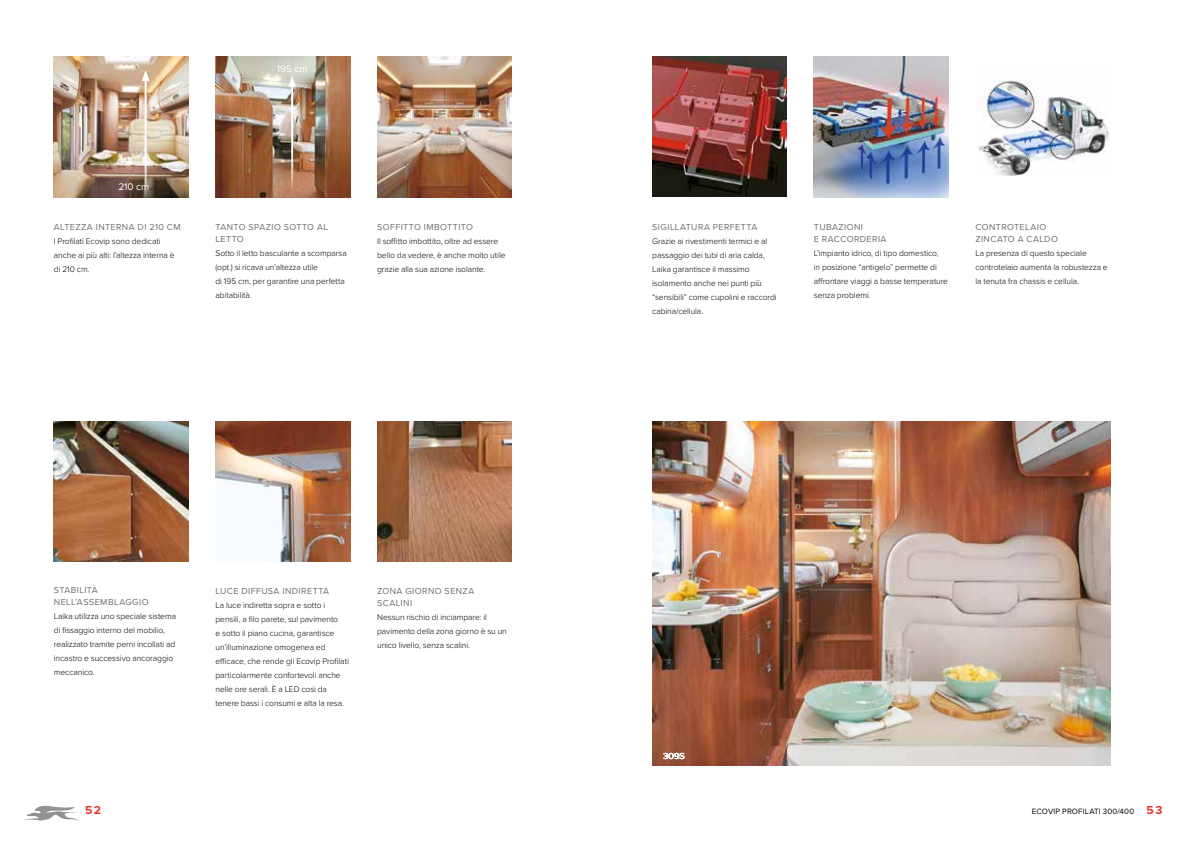
<style>
.page{position:relative;width:1191px;height:842px;background:#fff}
.page>*{position:absolute;margin:0;border:0;box-sizing:border-box;transform-origin:0 0}
.t1{font:700 12px "Proxima Nova";color:#e73431}
.t2{font:10px "Proxima Nova";color:#fff}
.t3{font:9px/12px "Proxima Nova";letter-spacing:.045em;color:#706f6f}
.t4{font:9px "Proxima Nova";color:#fff}
.t5{font:300 8.5px/14px "Proxima Nova";letter-spacing:-.01em;color:#000}
.t6{font:8px "Proxima Nova";letter-spacing:.02em;color:#000}
</style>
<div class="page">
<img style="left:53px;top:421px;width:136px;height:140px">
<img style="left:652px;top:421px;width:458px;height:344px">
<img style="left:976px;top:80px;width:133px;height:97px">
<img style="left:814px;top:57px;width:134px;height:140px">
<img style="left:652px;top:56px;width:135px;height:141px">
<img style="left:377px;top:421px;width:135px;height:140px">
<img style="left:215px;top:421px;width:135px;height:140px">
<img style="left:377px;top:57px;width:135px;height:140px">
<img style="left:215px;top:57px;width:135px;height:140px">
<img style="left:54px;top:57px;width:135px;height:140px">
<hr style="left:291px;top:83px;width:2px;height:106px;background:#fff">
<svg style="left:288px;top:76px;width:8px;height:11px"></svg>
<hr style="left:145px;top:77px;width:2px;height:120px;background:#fff">
<svg style="left:142px;top:70px;width:7px;height:11px"></svg>
<svg style="left:24px;top:805px;width:55px;height:16px"></svg>
<p class="t2" style="left:277px;top:61px;width:32px">195 CM</p>
<p class="t2" style="left:118px;top:180px;width:32px">210 CM</p>
<p class="t3" style="left:54px;top:220px;width:17px">ALTEZZ</p>
<p class="t3" style="left:87px;top:220px;width:94px">A I NTERNA DI 210 CM</p>
<p class="t5" style="left:54px;top:233px;width:122px">I Profilati Ecovip sono dedicati anche ai più alti: l’altezza interna è di 210 cm.</p>
<p class="t3" style="left:215px;top:220px;width:114px">TANTO SPAZI O SOTTO AL<br>LETT</p>
<p class="t3" style="left:237px;top:232px;width:8px">O</p>
<p class="t5" style="left:215px;top:245px;width:133px">Sotto il letto basculante a scomparsa (opt.) si ricava un’altezza utile<br>di 195 cm, per garantire una perfetta abitabilità.</p>
<p class="t3" style="left:377px;top:220px;width:19px">SOFFITT</p>
<p class="t3" style="left:414px;top:220px;width:39px">O IMBOTTIT</p>
<p class="t3" style="left:466px;top:220px;width:8px">O</p>
<p class="t5" style="left:377px;top:233px;width:130px">I l soffitto imbottito, oltre ad essere bello da vedere, è anche molto utile grazie alla sua azione isolante.</p>
<p class="t3" style="left:54px;top:584px;width:78px">STABI LITÀ<br>NELL’ASSEMBLAGGI</p>
<p class="t3" style="left:142px;top:596px;width:8px">O</p>
<p class="t5" style="left:54px;top:609px;width:124px">Laika utilizza uno speciale sistema di fissaggio interno del mobilio, realizzato tramite perni incollati ad incastro e successivo ancoraggio meccanico.</p>
<p class="t3" style="left:215px;top:585px;width:39px">LUCE DIFFU</p>
<p class="t3" style="left:268px;top:585px;width:63px">SA INDIRETTA</p>
<p class="t5" style="left:215px;top:598px;width:135px">La luce indiretta sopra e sotto i pensili, a filo parete, sul pavimento<br>e sotto il piano cucina, garantisce un’illuminazione omogenea ed efficace, che rende gli Ecovip Profilati particolarmente confortevoli anche nelle ore serali. È a LED così da tenere bassi i consumi e alta la resa.</p>
<p class="t3" style="left:377px;top:585px;width:99px">ZONA GIORNO SENZA<br>SCALI NI</p>
<p class="t5" style="left:377px;top:610px;width:131px">Nessun rischio di inciampare: il pavimento della zona giorno è su un unico livello, senza scalini.</p>
<p class="t3" style="left:652px;top:220px;width:6px">SIGI</p>
<p class="t3" style="left:670px;top:220px;width:67px">LLATU RA PERFETT</p>
<p class="t3" style="left:751px;top:220px;width:7px">A</p>
<p class="t5" style="left:652px;top:233px;width:126px">Grazie ai rivestimenti termici e al passaggio dei tubi di aria calda,<br>Laika garantisce il massimo isolamento anche nei punti più “sensibili” come cupolini e raccordi cabina/cellula.</p>
<p class="t3" style="left:814px;top:220px;width:74px">TUBAZIONI<br>E RACCORDERIA</p>
<p class="t5" style="left:814px;top:245px;width:136px">L’impianto idrico, di tipo domestico,<br>in posizione “antigelo” permette di affrontare viaggi a basse temperature senza problemi.</p>
<p class="t3" style="left:975px;top:220px;width:84px">CONTROTE LAIO<br>ZI NCATO A CALDO</p>
<p class="t5" style="left:975px;top:245px;width:134px">La presenza di questo speciale controtelaio aumenta la robustezza e la tenuta fra chassis e cellula.</p>
<p class="t4" style="left:663px;top:749px;width:22px">309S</p>
<h1 class="t1" style="left:85px;top:801px;width:18px">52</h1>
<h1 class="t1" style="left:1146px;top:801px;width:18px">53</h1>
<p class="t6" style="left:1031px;top:805px;width:12px">ECOV</p>
<p class="t6" style="left:1053px;top:805px;width:82px">IP PROFILATI 300/400</p>
</div>
